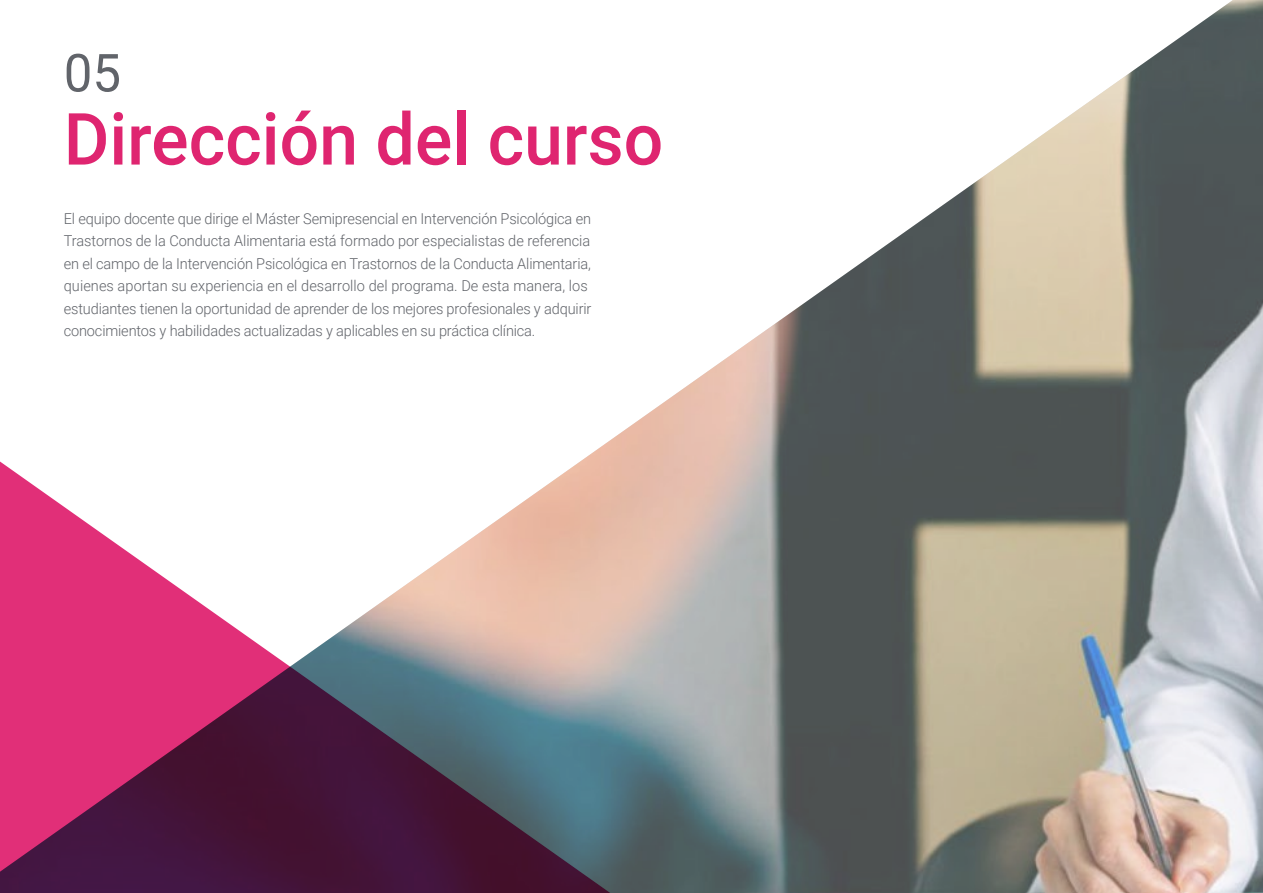
<style>
.page{position:relative;width:1263px;height:893px;background:#fff}
.page>*{position:absolute;margin:0;border:0;box-sizing:border-box;transform-origin:0 0}
.t1{font:500 72px "Roboto";color:#df2570}
.t2{font:52.5px "Roboto";color:#61646a}
.t3{font:300 15px/22.5px "Roboto";letter-spacing:-.01em;color:#61646a}
</style>
<div class="page">
<img style="left:602px;top:0;width:661px;height:893px">
<svg style="left:0;top:446px;width:640px;height:447px"></svg>
<h2 class="t2" style="left:64px;top:36px;width:59px">05</h2>
<h1 class="t1" style="left:64px;top:89px;width:601px">Dirección del curso</h1>
<p class="t3" style="left:64px;top:207px;width:529px">El equipo docente que dirige el Máster Semipresencial en Intervención Psicológica en Trastornos de la Conducta Alimentaria está formado por especialistas de referencia en el campo de la Intervención Psicológica en Trastornos de la Conducta Alimentaria, quienes aportan su experiencia en el desarrollo del programa. De esta manera, los estudiantes tienen la oportunidad de aprender de los mejores profesionales y adquirir conocimientos y habilidades actualizadas y aplicables en su práctica clínica.</p>
</div>
